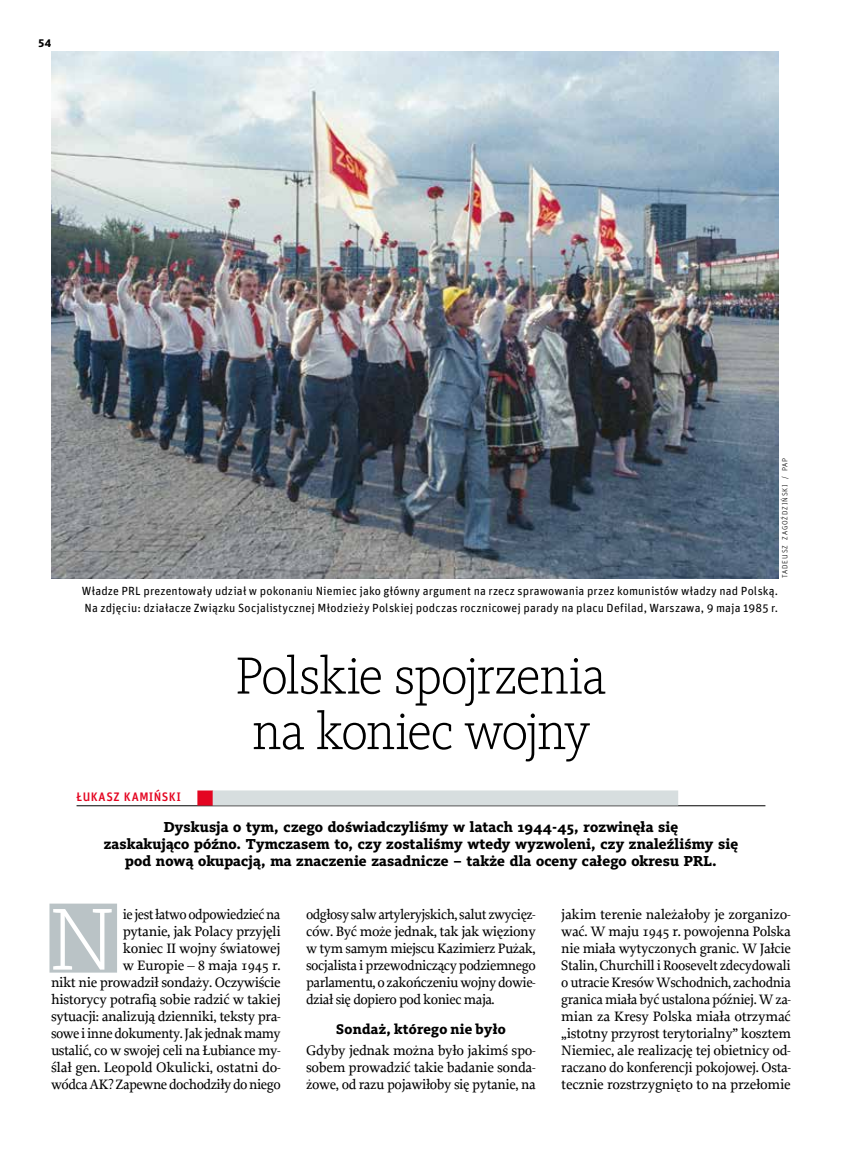
<style>
.page{position:relative;width:842px;height:1161px;background:#fff}
.page>*{position:absolute;margin:0;border:0;box-sizing:border-box;transform-origin:0 0}
.t1{font:300 90.9px "Kievit Slab Pro";color:#fff}
.t2{font:300 54px/55.5px "Kievit Slab Pro";letter-spacing:-.03em;color:#000;text-align:center;scale:.96 1}
.t3{font:800 15px/17px "Kievit Slab Pro";letter-spacing:.01em;color:#000;text-align:center}
.t4{font:800 14.55px "Kievit Slab Pro";letter-spacing:.02em;color:#000}
.t5{font:500 14.4px/17px "TP Proforma";letter-spacing:-.03em;color:#000;text-align:justify}
.t6{font:500 12.3px "Unit Pro";letter-spacing:.035em;color:#e40521}
.t7{font:11.85px/17px "Unit Pro";letter-spacing:.01em;color:#000}
.t8{font:800 11.55px "Kievit Slab Pro";color:#000}
.t9{font:300 7.5px "Unit Pro";letter-spacing:.12em;color:#000}
</style>
<div class="page">
<hr style="left:77px;top:805px;width:688px;height:1px;background:#000">
<div style="left:197px;top:790px;width:16px;height:15px;background:#e40521"></div>
<div style="left:213px;top:790px;width:465px;height:15px;background:#d7dedf"></div>
<div style="left:49px;top:903px;width:68px;height:69px;background:#bac3c6"></div>
<img style="left:51px;top:51px;width:727px;height:527px">
<p class="t8" style="left:38px;top:36px;width:14px">54</p>
<p class="t9" style="left:780px;top:578px;width:122px;rotate:-90deg">TADEUSZ ZAGOŹDZIŃSKI / PAP</p>
<p class="t7" style="left:82px;top:583px;width:698px">Władze PRL prezentowały udział w pokonaniu Niemiec jako główny argument na rzecz sprawowania przez komunistów władzy nad Polską.<br>Na zdjęciu: działacze Związku Socjalistycznej Młodzieży Polskiej podczas rocznicowej parady na placu Defilad, Warszawa, 9 maja 1985 r.</p>
<h2 class="t2" style="left:235px;top:648px;width:388px">Polskie spojrzenia na koniec wojny</h2>
<p class="t6" style="left:77px;top:789px;width:106px">ŁUKASZ KAMIŃSKI</p>
<p class="t3" style="left:104px;top:818px;width:636px">Dyskusja o tym, czego doświadczyliśmy w latach 1944-45, rozwinęła się<br>zaskakująco późno. Tymczasem to, czy zostaliśmy wtedy wyzwoleni, czy znaleźliśmy się pod nową okupacją, ma znaczenie zasadnicze – także dla oceny całego okresu PRL.</p>
<p class="t5" style="left:51px;top:905px;width:231px;text-align:right">ie jest łatwo odpowiedzieć na<br>pytanie, jak Polacy przyjęli<br>koniec II wojny światowej<br>w Europie – 8 maja 1945 r.<br>nikt nie prowadził sondaży. Oczywiście historycy potrafią sobie radzić w takiej sytuacji: analizują dzienniki, teksty pra&shy;sowe i inne dokumenty. Jak jednak mamy ustalić, co w swojej celi na Łubiance my&shy;ślał gen. Leopold Okulicki, ostatni do&shy;wódca AK? Zapewne dochodziły do niego</p>
<p class="t5" style="left:306px;top:905px;width:231px">odgłosy salw artyleryjskich, salut zwycięz&shy;ców. Być może jednak, tak jak więziony w tym samym miejscu Kazimierz Pużak, socjalista i przewodniczący podziemnego parlamentu, o zakończeniu wojny dowie&shy;dział się dopiero pod koniec maja.</p>
<h1 class="t1" style="left:49px;top:885px;width:67px">N</h1>
<p class="t4" style="left:336px;top:1020px;width:171px">Sondaż, którego nie było</p>
<p class="t5" style="left:306px;top:1041px;width:231px">Gdyby jednak można było jakimś spo&shy;sobem prowadzić takie badanie sonda&shy;żowe, od razu pojawiłoby się pytanie, na</p>
<p class="t5" style="left:561px;top:905px;width:231px">jakim terenie należałoby je zorganizo&shy;wać. W maju 1945 r. powojenna Polska nie miała wytyczonych granic. W Jałcie Stalin, Churchill i Roosevelt zdecydowali o utracie Kresów Wschodnich, zachodnia granica miała być ustalona później. W za&shy;mian za Kresy Polska miała otrzymać „istotny przyrost terytorialny” kosztem Niemiec, ale realizację tej obietnicy od&shy;raczano do konferencji pokojowej. Osta&shy;tecznie rozstrzygnięto to na przełomie</p>
</div>
